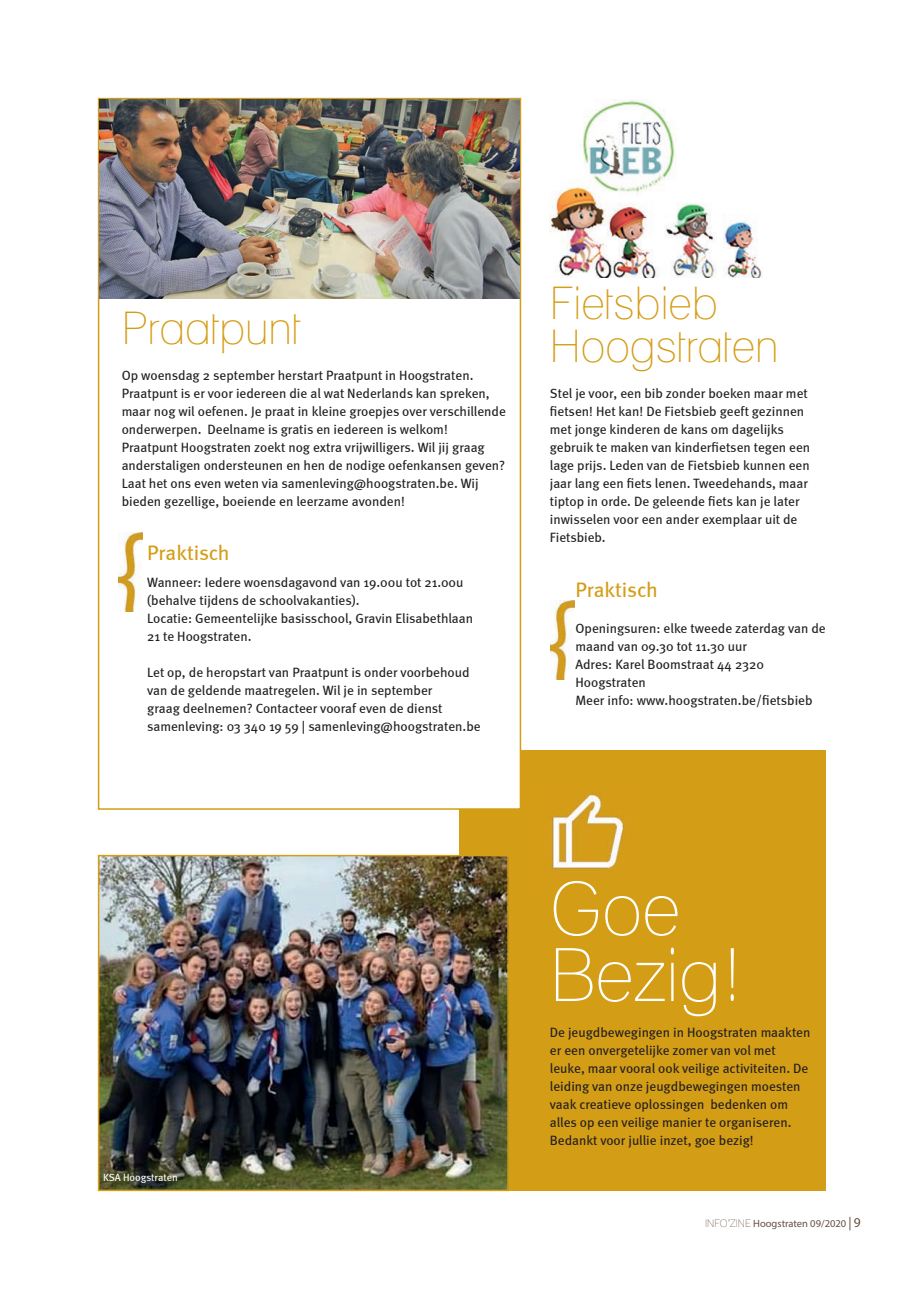
<style>
.page{position:relative;width:919px;height:1289px;background:#fff}
.page>*{position:absolute;margin:0;border:0;box-sizing:border-box;transform-origin:0 0}
.t1{font:condensed 73.5px/66px "Lane";color:#fff}
.t2{font:condensed 45px/43.5px "Lane";color:#d49d16}
.t3{font:21px "Meta";letter-spacing:-.005em;color:#d49d16}
.t4{font:13.5px/18px "Meta";color:#231f20}
.t5{font:10.5px "Myriad Pro";color:#674e3f}
.t6{font:10.5px "Meta";letter-spacing:-.005em;color:#fff}
.s1{font-family:"Lane";font-stretch:condensed}
.s2{font-size:13.5px}
</style>
<div class="page">
<div style="left:459px;top:750px;width:367px;height:441px;background:#d49d16"></div>
<div style="left:99px;top:99px;width:421px;height:710px;background:#fff"></div>
<img style="left:119px;top:532px;width:24px;height:79px">
<img style="left:550px;top:600px;width:24px;height:79px">
<img style="left:101px;top:857px;width:405px;height:331px">
<div style="left:98px;top:854px;width:411px;height:337px;border:2px solid #d49d16"></div>
<img style="left:549px;top:793px;width:76px;height:82px">
<img style="left:562px;top:880px;width:30px;height:6px">
<img style="left:99px;top:99px;width:420px;height:199px">
<img style="left:550px;top:99px;width:212px;height:179px">
<h2 class="t2" style="left:122px;top:306px;width:180px">Praatpunt</h2>
<p class="t4" style="left:122px;top:366px;width:386px">Op woensdag 2 september herstart Praatpunt in Hoogstraten.<br>Praatpunt is er voor iedereen die al wat Nederlands kan spreken, maar nog wil oefenen. Je praat in kleine groepjes over verschillende onderwerpen. Deelname is gratis en iedereen is welkom!<br>Praatpunt Hoogstraten zoekt nog extra vrijwilligers. Wil jij graag anderstaligen ondersteunen en hen de nodige oefenkansen geven?<br>Laat het ons even weten via samenleving@hoogstraten.be. Wij bieden gezellige, boeiende en leerzame avonden!</p>
<h3 class="t3" style="left:147px;top:540px;width:84px">Praktisch</h3>
<p class="t4" style="left:147px;top:573px;width:327px">Wanneer: Iedere woensdagavond van 19.00u tot 21.00u (behalve tijdens de schoolvakanties).<br>Locatie: Gemeentelijke basisschool, Gravin Elisabethlaan 21 te Hoogstraten.</p>
<p class="t4" style="left:147px;top:663px;width:335px">Let op, de heropstart van Praatpunt is onder voorbehoud van de geldende maatregelen. Wil je in september<br>graag deelnemen? Contacteer vooraf even de dienst samenleving: 03 340 19 59 | samenleving@hoogstraten.be</p>
<h2 class="t2" style="left:550px;top:281px;width:230px">Fietsbieb<br>Hoogstraten</h2>
<p class="t4" style="left:550px;top:384px;width:262px">Stel je voor, een bib zonder boeken maar met fietsen! Het kan! De Fietsbieb geeft gezinnen met jonge kinderen de kans om dagelijks gebruik te maken van kinderfietsen tegen een lage prijs. Leden van de Fietsbieb kunnen een jaar lang een fiets lenen. Tweedehands, maar tiptop in orde. De geleende fiets kan je later inwisselen voor een ander exemplaar uit de Fietsbieb.</p>
<h3 class="t3" style="left:575px;top:577px;width:84px">Praktisch</h3>
<p class="t4" style="left:575px;top:618px;width:252px">Openingsuren: elke tweede zaterdag van de maand van 09.30 tot 11.30 uur<br>Adres: Karel Boomstraat 44 2320<br>Hoogstraten<br>Meer info: www.hoogstraten.be/fietsbieb</p>
<p class="t6" style="left:103px;top:1170px;width:76px">KSA Hoogstraten</p>
<h1 class="t1" style="left:550px;top:875px;width:195px">Goe<br>Bezig!</h1>
<p class="t4" style="left:550px;top:1023px;width:262px">De jeugdbewegingen in Hoogstraten maakten er een onvergetelijke zomer van vol met leuke, maar vooral ook veilige activiteiten. De leiding van onze jeugdbewegingen moesten vaak creatieve oplossingen bedenken om alles op een veilige manier te organiseren.<br>Bedankt voor jullie inzet, goe bezig!</p>
<p class="t5" style="left:705px;top:1217px;width:157px"><span class="s1">INFO’ZINE</span> Hoogstraten 09/2020 <span class="s2">| 9</span></p>
</div>
